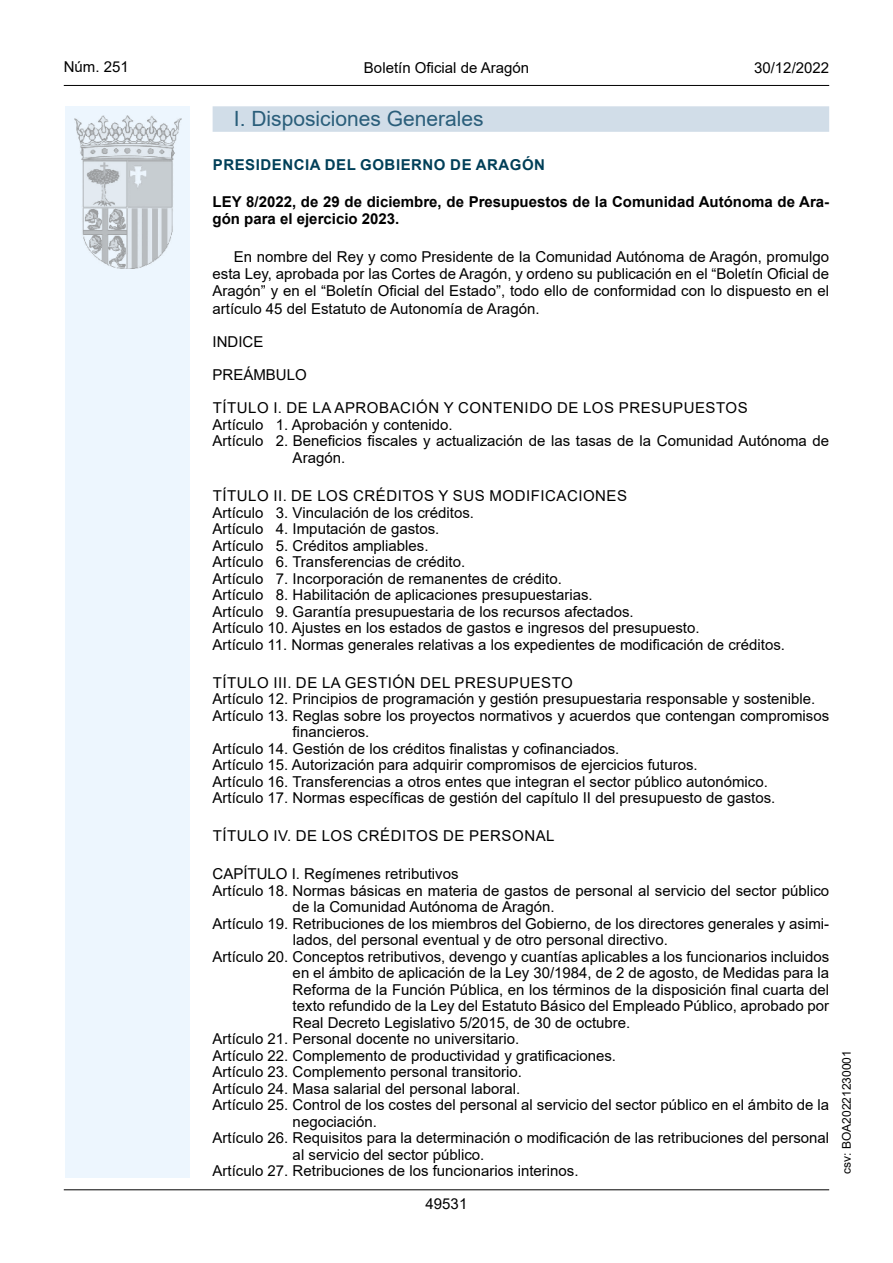
<style>
.page{position:relative;width:893px;height:1263px;background:#fff}
.page>*{position:absolute;margin:0;border:0;box-sizing:border-box;transform-origin:0 0}
.Titulo_sec{font:21px "Arial";color:#2a5e7a}
.inicio_de_parrafo{font:15px/16.5px "Arial";color:#000}
.inicio_de_parrafo-2{font:15px "Arial";letter-spacing:.035em;color:#000}
.Titulo_text{font:700 15px/16.5px "Arial";color:#000}
.emisor_text{font:700 15px "Arial";letter-spacing:.035em;color:#003f58}
.estilo_head-c{font:15px "Arial";color:#000}
.estilo_head-d{font:15px "Arial MT2";color:#000}
.estilo_head-i{font:15px "Arial MT2";color:#000}
.numero_pagina{font:15px "Arial MT2";color:#000}
.estilo_head-i-2{font:12px "Arial MT2";color:#000}
.s1{font-family:"Arial MT2"}
.s2{font-family:"Arial MT2";color:#fff}
</style>
<div class="page">
<div style="left:65px;top:106px;width:125px;height:1072px;background:#edf6fe"></div>
<img style="left:75px;top:115px;width:106px;height:153px">
<hr style="left:64px;top:85px;width:765px;height:1px;background:#000">
<hr style="left:64px;top:1189px;width:765px;height:1px;background:#000">
<div style="left:213px;top:106px;width:616px;height:26px;background:#d1dde8"></div>
<p class="estilo_head-i" style="left:64px;top:57px;width:67px">Núm. 251</p>
<p class="estilo_head-c" style="left:364px;top:57px;width:167px">Boletín Oficial de Aragón</p>
<p class="estilo_head-d" style="left:754px;top:57px;width:77px">30/12/2022</p>
<h3 class="Titulo_sec" style="left:234px;top:104px;width:251px">I. Disposiciones Generales</h3>
<h5 class="emisor_text" style="left:213px;top:154px;width:334px">PRESIDENCIA DEL GOBIERNO DE ARAGÓN</h5>
<p class="Titulo_text" style="left:213px;top:194px;width:618px">LEY 8/2022, de 29 de diciembre, de Presupuestos de la Comunidad Autónoma de Ara&shy;gón para el ejercicio 2023.</p>
<p class="inicio_de_parrafo" style="left:213px;top:248px;width:618px;line-height:17.2px;text-align:justify;text-indent:21px">En nombre del Rey y como Presidente de la Comunidad Autónoma de Aragón, promulgo esta Ley, aprobada por las Cortes de Aragón, y ordeno su publicación en el “Boletín Oficial de Aragón” y en el “Boletín Oficial del Estado”, todo ello de conformidad con lo dispuesto en el artículo 45 del Estatuto de Autonomía de Aragón.</p>
<p class="inicio_de_parrafo" style="left:213px;top:334px;width:52px">INDICE</p>
<p class="inicio_de_parrafo" style="left:213px;top:367px;width:96px">PREÁMBULO</p>
<p class="inicio_de_parrafo-2" style="left:213px;top:398px;width:536px">TÍTULO I<span class="s1">.</span> DE LA APROBACIÓN Y CONTENIDO DE LOS PRESUPUESTOS</p>
<p class="inicio_de_parrafo" style="left:213px;top:416px;width:242px">Artículo <span class="s2">0</span>1. Aprobación y contenido.</p>
<p class="inicio_de_parrafo" style="left:293px;top:433px;width:538px;text-indent:-80px">Artículo <span class="s2">0</span>2. Beneficios fiscales y actualización de las tasas de la Comunidad Autónoma de<br>Aragón.</p>
<p class="inicio_de_parrafo-2" style="left:213px;top:485px;width:416px">TÍTULO II<span class="s1">.</span> DE LOS CRÉDITOS Y SUS MODIFICACIONES</p>
<p class="inicio_de_parrafo" style="left:213px;top:504px;width:263px">Artículo <span class="s2">0</span>3. Vinculación de los créditos.</p>
<p class="inicio_de_parrafo" style="left:213px;top:520px;width:228px">Artículo <span class="s2">0</span>4. Imputación de gastos.</p>
<p class="inicio_de_parrafo" style="left:213px;top:537px;width:217px">Artículo <span class="s2">0</span>5. Créditos ampliables.</p>
<p class="inicio_de_parrafo" style="left:213px;top:553px;width:254px">Artículo <span class="s2">0</span>6. Transferencias de crédito.</p>
<p class="inicio_de_parrafo" style="left:213px;top:570px;width:351px">Artículo <span class="s2">0</span>7. Incorporación de remanentes de crédito.</p>
<p class="inicio_de_parrafo" style="left:213px;top:586px;width:382px">Artículo <span class="s2">0</span>8. Habilitación de aplicaciones presupuestarias.</p>
<p class="inicio_de_parrafo" style="left:213px;top:603px;width:423px">Artículo <span class="s2">0</span>9. Garantía presupuestaria de los recursos afectados.</p>
<p class="inicio_de_parrafo" style="left:213px;top:619px;width:488px">Artículo 10. Ajustes en los estados de gastos e ingresos del presupuesto.</p>
<p class="inicio_de_parrafo" style="left:213px;top:636px;width:574px">Artículo 11. Normas generales relativas a los expedientes de modificación de créditos.</p>
<p class="inicio_de_parrafo-2" style="left:213px;top:672px;width:361px">TÍTULO III<span class="s1">.</span> DE LA GESTIÓN DEL PRESUPUESTO</p>
<p class="inicio_de_parrafo" style="left:213px;top:690px;width:604px">Artículo 12. Principios de programación y gestión presupuestaria responsable y sostenible.</p>
<p class="inicio_de_parrafo" style="left:293px;top:707px;width:538px;text-indent:-80px">Artículo 13. Reglas sobre los proyectos normativos y acuerdos que contengan compromisos financieros.</p>
<p class="inicio_de_parrafo" style="left:213px;top:740px;width:408px">Artículo 14. Gestión de los créditos finalistas y cofinanciados.</p>
<p class="inicio_de_parrafo" style="left:213px;top:756px;width:487px">Artículo 15. Autorización para adquirir compromisos de ejercicios futuros.</p>
<p class="inicio_de_parrafo" style="left:213px;top:773px;width:557px">Artículo 16. Transferencias a otros entes que integran el sector público autonómico.</p>
<p class="inicio_de_parrafo" style="left:213px;top:789px;width:564px">Artículo 17. Normas específicas de gestión del capítulo II del presupuesto de gastos.</p>
<p class="inicio_de_parrafo-2" style="left:213px;top:826px;width:343px">TÍTULO IV<span class="s1">.</span> DE LOS CRÉDITOS DE PERSONAL</p>
<p class="inicio_de_parrafo" style="left:213px;top:866px;width:247px">CAPÍTULO I<span class="s1">.</span> Regímenes retributivos</p>
<p class="inicio_de_parrafo" style="left:293px;top:882px;width:538px;text-indent:-80px">Artículo 18. Normas básicas en materia de gastos de personal al servicio del sector público de la Comunidad Autónoma de Aragón.</p>
<p class="inicio_de_parrafo" style="left:293px;top:915px;width:538px;text-indent:-80px">Artículo 19. Retribuciones de los miembros del Gobierno, de los directores generales y asimi&shy;lados, del personal eventual y de otro personal directivo.</p>
<p class="inicio_de_parrafo" style="left:293px;top:948px;width:538px;text-align:justify;text-indent:-80px">Artículo 20. Conceptos retributivos, devengo y cuantías aplicables a los funcionarios incluidos en el ámbito de aplicación de la Ley 30/1984, de 2 de agosto, de Medidas para la Reforma de la Función Pública, en los términos de la disposición final cuarta del texto refundido de la Ley del Estatuto Básico del Empleado Público, aprobado por Real Decreto Legislativo 5/2015, de 30 de octubre.</p>
<p class="inicio_de_parrafo" style="left:213px;top:1031px;width:308px">Artículo 21. Personal docente no universitario.</p>
<p class="inicio_de_parrafo" style="left:213px;top:1047px;width:405px">Artículo 22. Complemento de productividad y gratificaciones.</p>
<p class="inicio_de_parrafo" style="left:213px;top:1064px;width:311px">Artículo 23. Complemento personal transitorio.</p>
<p class="inicio_de_parrafo" style="left:213px;top:1080px;width:309px">Artículo 24. Masa salarial del personal laboral.</p>
<p class="inicio_de_parrafo" style="left:293px;top:1097px;width:538px;text-indent:-80px">Artículo 25. Control de los costes del personal al servicio del sector público en el ámbito de la negociación.</p>
<p class="inicio_de_parrafo" style="left:293px;top:1130px;width:538px;text-indent:-80px">Artículo 26. Requisitos para la determinación o modificación de las retribuciones del personal al servicio del sector público.</p>
<p class="inicio_de_parrafo" style="left:213px;top:1163px;width:367px">Artículo 27. Retribuciones de los funcionarios interinos.</p>
<p class="numero_pagina" style="left:426px;top:1193px;width:43px">49531</p>
<p class="estilo_head-i-2" style="left:838px;top:1174px;width:125px;rotate:-90deg">csv: BOA20221230001</p>
</div>
